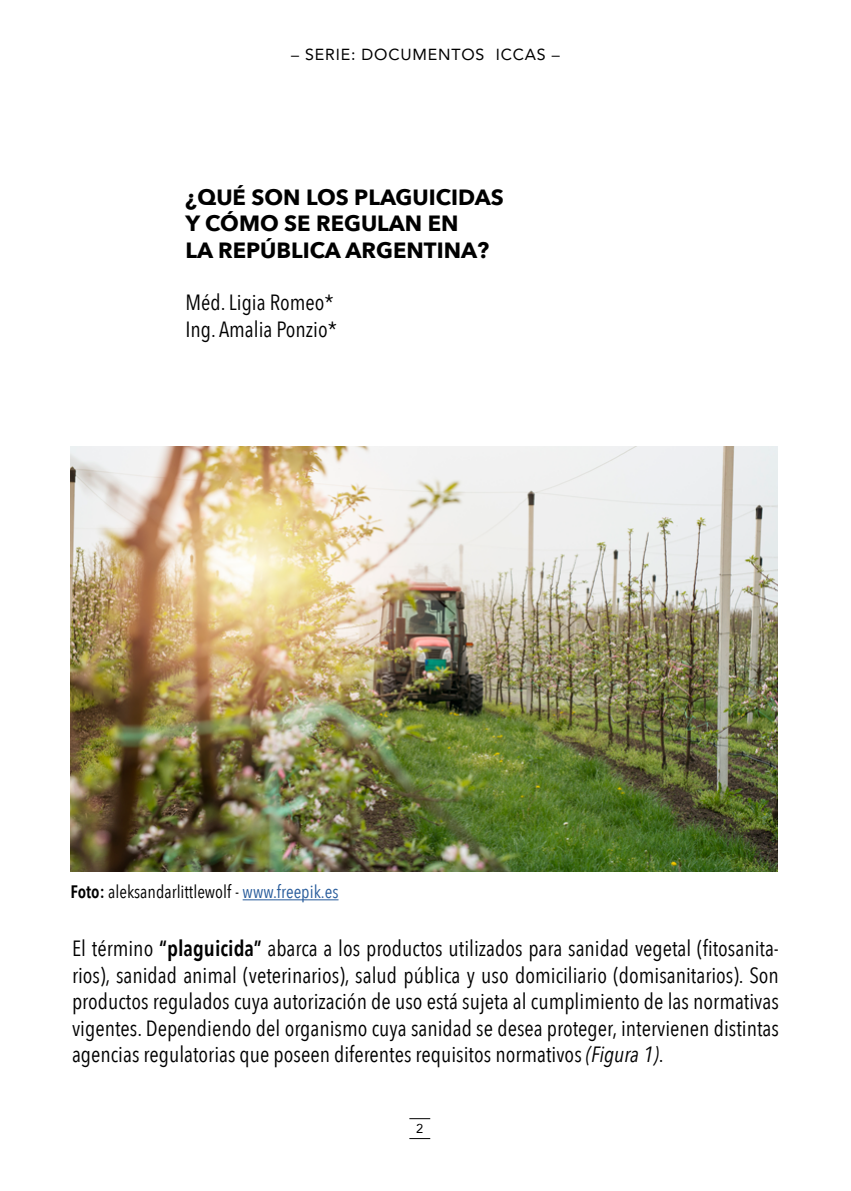
<style>
.page{position:relative;width:851px;height:1191px;background:#fff}
.page>*{position:absolute;margin:0;border:0;box-sizing:border-box;transform-origin:0 0}
.t1{font:22px/26.4px "Avenir Next Condensed";color:#000;text-align:justify}
.t2{font:700 22px/26.4px "Avenir Next";color:#000}
.t3{font:18px "Avenir Next Condensed";color:#000}
.t4{font:16px "Avenir";letter-spacing:.05em;color:#000}
.t5{font:12.8px "Avenir";color:#000}
.s1{font-weight:600}
.s2{color:#275b9b}
.s3{font-style:italic}
</style>
<div class="page">
<svg style="left:409px;top:1118px;width:21px;height:1px"></svg>
<svg style="left:409px;top:1138px;width:21px;height:1px"></svg>
<hr style="left:242px;top:899px;width:96px;height:1px;background:#275b9b">
<img style="left:71px;top:446px;width:706px;height:426px">
<p class="t4" style="left:291px;top:41px;width:270px">– SERIE: DOCUMENTOS ICCAS –</p>
<p class="t2" style="left:185px;top:183px;width:319px">¿QUÉ SON LOS PLAGUICIDAS<br>Y CÓMO SE REGULAN EN<br>LA REPÚBLICA ARGENTINA?</p>
<p class="t1" style="left:185px;top:288px;width:153px">Méd. Ligia Romeo*<br>Ing. Amalia Ponzio*</p>
<p class="t3" style="left:71px;top:876px;width:269px"><span class="s1">Foto:</span> aleksandarlittlewolf - <span class="s2">www.freepik.es</span></p>
<p class="t1" style="left:72px;top:934px;width:708px">El término <span class="s1">“plaguicida”</span> abarca a los productos utilizados para sanidad vegetal (fitosanita&shy;rios), sanidad animal (veterinarios), salud pública y uso domiciliario (domisanitarios). Son productos regulados cuya autorización de uso está sujeta al cumplimiento de las normativas vigentes. Dependiendo del organismo cuya sanidad se desea proteger, intervienen distintas agencias regulatorias que poseen diferentes requisitos normativos <span class="s3">(Figura 1)</span>.</p>
<p class="t5" style="left:416px;top:1118px;width:9px">2</p>
</div>
